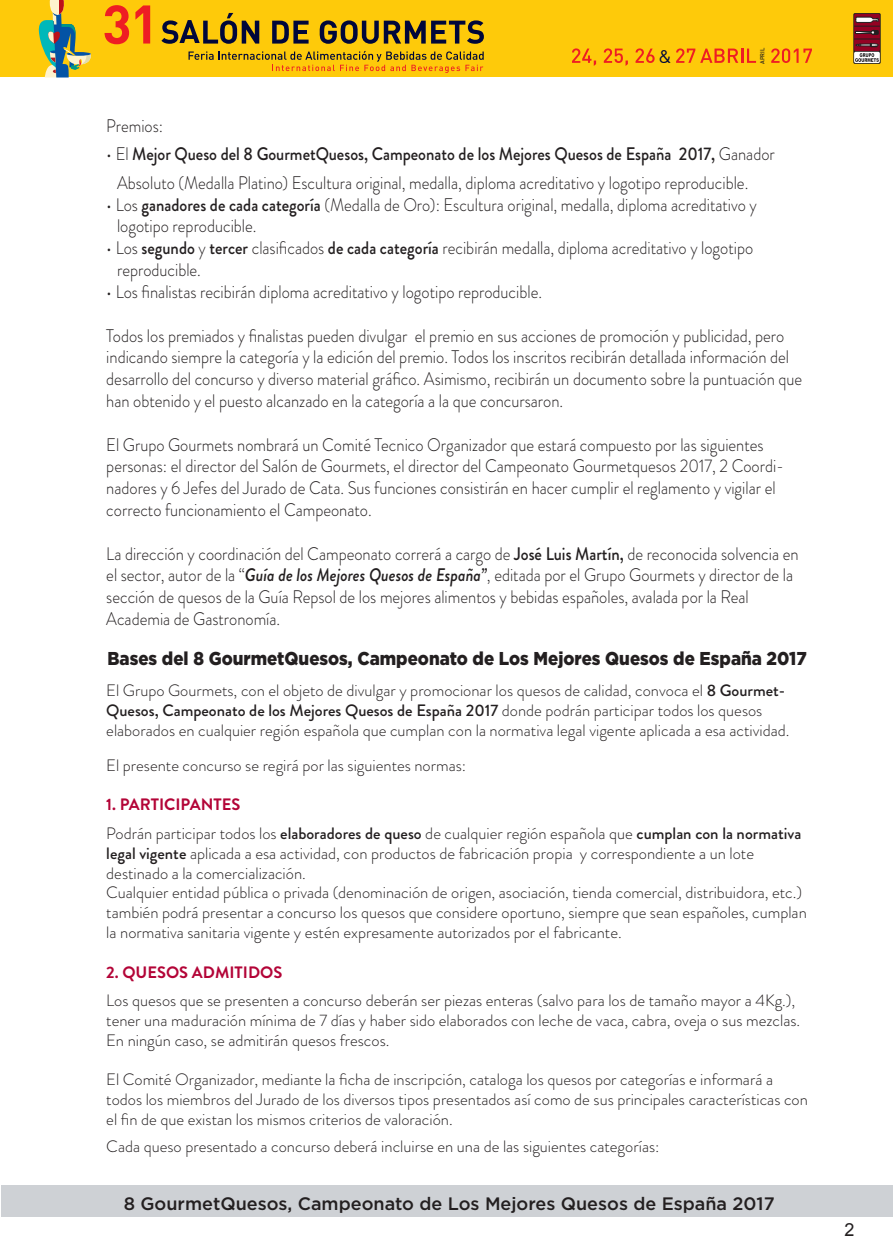
<style>
.page{position:relative;width:893px;height:1255px;background:#fff}
.page>*{position:absolute;margin:0;border:0;box-sizing:border-box;transform-origin:0 0}
.t1{font:900 18.6px "Gotham";color:#231f20;scale:.91 1}
.t2{font:300 18.15px/21.8px "Brandon Grotesque";color:#231f20;scale:.91 1}
.t3{font:500 18px "Gotham";color:#231f20}
.t4{font:18px "DIN";color:#00073a}
.t5{font:18px "Arial";color:#231f20}
.t6{font:300 16.5px/19.8px "Brandon Grotesque";color:#231f20}
.t7{font:700 16.5px "Brandon Grotesque";color:#b30437}
.t8{font:500 5.85px "DIN";color:#231f20}
.s1{font-weight:500}
.s2{font-weight:500;font-style:italic}
</style>
<div class="page">
<div style="left:1px;top:1184px;width:891px;height:32px;background:#ced1d5"></div>
<div style="left:0;top:0;width:893px;height:77px;background:#feca0a"></div>
<svg style="left:853px;top:13px;width:28px;height:51px"></svg>
<svg style="left:854px;top:14px;width:26px;height:37px"></svg>
<svg style="left:854px;top:52px;width:26px;height:11px"></svg>
<svg style="left:855px;top:53px;width:24px;height:9px"></svg>
<svg style="left:854px;top:17px;width:26px;height:30px"></svg>
<svg style="left:38px;top:0;width:53px;height:77px"></svg>
<svg style="left:572px;top:48px;width:24px;height:18px"></svg>
<svg style="left:604px;top:48px;width:24px;height:18px"></svg>
<svg style="left:635px;top:48px;width:20px;height:15px"></svg>
<svg style="left:676px;top:48px;width:80px;height:15px"></svg>
<svg style="left:771px;top:48px;width:41px;height:15px"></svg>
<svg style="left:272px;top:21px;width:37px;height:23px"></svg>
<svg style="left:320px;top:20px;width:164px;height:24px"></svg>
<svg style="left:161px;top:13px;width:98px;height:31px"></svg>
<svg style="left:105px;top:5px;width:24px;height:39px"></svg>
<svg style="left:135px;top:5px;width:15px;height:39px"></svg>
<svg style="left:189px;top:51px;width:295px;height:22px"></svg>
<p class="t4" style="left:658px;top:45px;width:15px">&amp;</p>
<p class="t8" style="left:759px;top:64px;width:18px;rotate:-90deg">APRIL</p>
<p class="t2" style="left:106px;top:115px;width:64px">Premios:</p>
<p class="t2" style="left:117px;top:140px;width:724px;line-height:28.5px;text-indent:-11px">• El <span class="s1">Mejor Queso del 8 GourmetQuesos, Campeonato de los Mejores Quesos de España 2017,</span> Ganador<br>Absoluto (Medalla Platino) Escultura original, medalla, diploma acreditativo y logotipo reproducible.</p>
<p class="t2" style="left:106px;top:194px;width:716px">• Los <span class="s1">ganadores de cada categoría</span> (Medalla de Oro): Escultura original, medalla, diploma acreditativo y</p>
<p class="t2" style="left:117px;top:215px;width:155px">logotipo reproducible.</p>
<p class="t2" style="left:106px;top:237px;width:712px">• Los <span class="s1">segundo</span> y <span class="s1">tercer</span> clasificados <span class="s1">de cada categoría</span> recibirán medalla, diploma acreditativo y logotipo</p>
<p class="t2" style="left:117px;top:259px;width:94px">reproducible.</p>
<p class="t2" style="left:106px;top:281px;width:480px">• Los finalistas recibirán diploma acreditativo y logotipo reproducible.</p>
<p class="t2" style="left:106px;top:324px;width:766px">Todos los premiados y finalistas pueden divulgar el premio en sus acciones de promoción y publicidad, pero indicando siempre la categoría y la edición del premio. Todos los inscritos recibirán detallada información del desarrollo del concurso y diverso material gráfico. Asimismo, recibirán un documento sobre la puntuación que han obtenido y el puesto alcanzado en la categoría a la que concursaron.</p>
<p class="t2" style="left:106px;top:433px;width:724px">El Grupo Gourmets nombrará un Comité Tecnico Organizador que estará compuesto por las siguientes</p>
<p class="t2" style="left:106px;top:455px;width:746px">personas: el director del Salón de Gourmets, el director del Campeonato Gourmetquesos 2017, 2 Coordi&shy;nadores y 6 Jefes del Jurado de Cata. Sus funciones consistirán en hacer cumplir el reglamento y vigilar el correcto funcionamiento el Campeonato.</p>
<p class="t2" style="left:106px;top:542px;width:762px">La dirección y coordinación del Campeonato correrá a cargo de <span class="s1">José Luis Martín,</span> de reconocida solvencia en el sector, autor de la “<span class="s2">Guía de los Mejores Quesos de España”</span>, editada por el Grupo Gourmets y director de la sección de quesos de la Guía Repsol de los mejores alimentos y bebidas españoles, avalada por la Real</p>
<p class="t2" style="left:106px;top:608px;width:193px">Academia de Gastronomía.</p>
<p class="t1" style="left:107px;top:645px;width:770px">Bases del 8 GourmetQuesos, Campeonato de Los Mejores Quesos de España 2017</p>
<p class="t6" style="left:106px;top:681px;width:681px">El Grupo Gourmets, con el objeto de divulgar y promocionar los quesos de calidad, convoca el <span class="s1">8 Gourmet-<br>Quesos, Campeonato de los Mejores Quesos de España 2017</span> donde podrán participar todos los quesos</p>
<p class="t6" style="left:106px;top:720px;width:685px">elaborados en cualquier región española que cumplan con la normativa legal vigente aplicada a esa actividad.</p>
<p class="t6" style="left:106px;top:755px;width:361px">El presente concurso se regirá por las siguientes normas:</p>
<p class="t7" style="left:106px;top:793px;width:136px">1. PARTICIPANTES</p>
<p class="t6" style="left:106px;top:823px;width:696px">Podrán participar todos los <span class="s1">elaboradores de queso</span> de cualquier región española que <span class="s1">cumplan con la normativa legal vigente</span> aplicada a esa actividad, con productos de fabricación propia y correspondiente a un lote</p>
<p class="t6" style="left:106px;top:863px;width:201px">destinado a la comercialización.</p>
<p class="t6" style="left:106px;top:882px;width:702px">Cualquier entidad pública o privada (denominación de origen, asociación, tienda comercial, distribuidora, etc.) también podrá presentar a concurso los quesos que considere oportuno, siempre que sean españoles, cumplan la normativa sanitaria vigente y estén expresamente autorizados por el fabricante.</p>
<p class="t7" style="left:106px;top:960px;width:178px">2. QUESOS ADMITIDOS</p>
<p class="t6" style="left:106px;top:990px;width:695px">Los quesos que se presenten a concurso deberán ser piezas enteras (salvo para los de tamaño mayor a 4Kg.), tener una maduración mínima de 7 días y haber sido elaborados con leche de vaca, cabra, oveja o sus mezclas.<br>En ningún caso, se admitirán quesos frescos.</p>
<p class="t6" style="left:106px;top:1069px;width:668px">El Comité Organizador, mediante la ficha de inscripción, cataloga los quesos por categorías e informará a</p>
<p class="t6" style="left:106px;top:1089px;width:703px">todos los miembros del Jurado de los diversos tipos presentados así como de sus principales características con el fin de que existan los mismos criterios de valoración.</p>
<p class="t6" style="left:106px;top:1136px;width:555px">Cada queso presentado a concurso deberá incluirse en una de las siguientes categorías:</p>
<p class="t3" style="left:124px;top:1191px;width:652px">8 GourmetQuesos, Campeonato de Los Mejores Quesos de España 2017</p>
<p class="t5" style="left:844px;top:1217px;width:12px">2</p>
</div>
